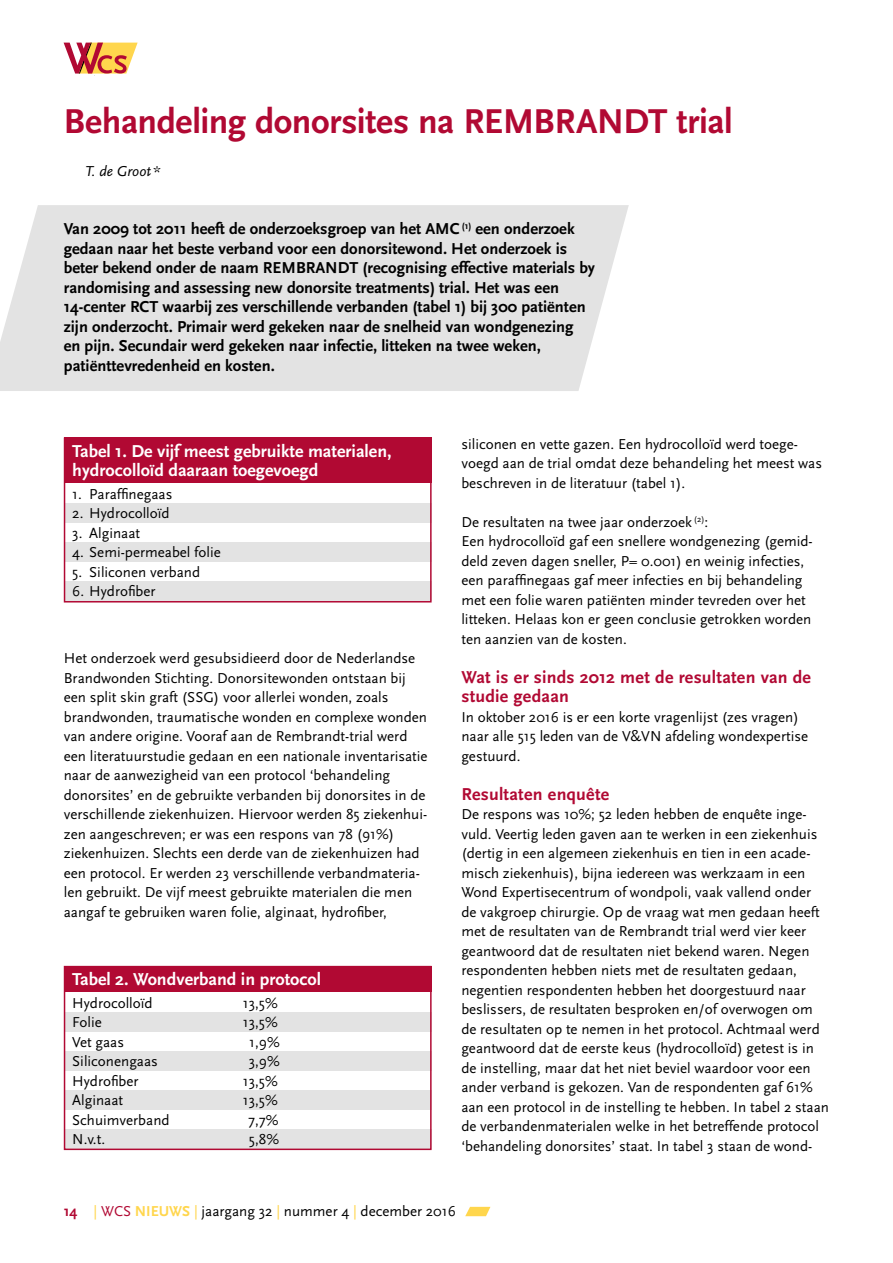
<style>
.page{position:relative;width:893px;height:1263px;background:#fff}
.page>*{position:absolute;margin:0;border:0;box-sizing:border-box;transform-origin:0 0}
.t1{font:700 36px "Scala Sans";letter-spacing:-.01em;color:#b10933}
.t2{font:700 18px/19.5px "Scala Sans";color:#fff}
.t3{font:700 18px/19.5px "Scala Sans";letter-spacing:.01em;color:#b10933}
.t4{font:700 16.5px/19.5px "Scala Sans";color:#000}
.t5{font:15px/19.5px "Scala Sans";color:#000}
.t6{font:italic 15px "Scala Sans";color:#000}
.s1{font-weight:700;color:#b10933}
.s2{color:#ffd64d}
.s3{color:#b10933}
.s4{font-weight:700;color:#ffd64d}
</style>
<div class="page">
<svg style="left:63px;top:42px;width:75px;height:2px"></svg>
<svg style="left:64px;top:43px;width:74px;height:31px"></svg>
<svg style="left:465px;top:1207px;width:25px;height:9px"></svg>
<div style="left:0;top:205px;width:629px;height:186px;background:#e3e3e3"></div>
<div style="left:64px;top:504px;width:368px;height:19px;background:#e3e3e3"></div>
<div style="left:64px;top:543px;width:368px;height:19px;background:#e3e3e3"></div>
<div style="left:64px;top:582px;width:368px;height:19px;background:#e3e3e3"></div>
<div style="left:64px;top:437px;width:368px;height:45px;background:#b10933"></div>
<div style="left:64px;top:437px;width:368px;height:165px;border:2px solid #b10933"></div>
<div style="left:64px;top:1012px;width:368px;height:20px;background:#e3e3e3"></div>
<div style="left:64px;top:1051px;width:368px;height:20px;background:#e3e3e3"></div>
<div style="left:64px;top:1090px;width:368px;height:20px;background:#e3e3e3"></div>
<div style="left:64px;top:1129px;width:368px;height:20px;background:#e3e3e3"></div>
<div style="left:64px;top:966px;width:368px;height:25px;background:#b10933"></div>
<div style="left:64px;top:966px;width:368px;height:184px;border:2px solid #b10933"></div>
<h1 class="t1" style="left:64px;top:102px;width:671px">Behandeling donorsites na REMBRANDT trial</h1>
<p class="t6" style="left:85px;top:163px;width:77px">T. de Groot *</p>
<p class="t4" style="left:64px;top:220px;width:533px">Van 2009 tot 2011 heeft de onderzoeksgroep van het AMC <sup>(1)</sup> een onderzoek gedaan naar het beste verband voor een donorsitewond. Het onderzoek is beter bekend onder de naam REMBRANDT (recognising effective materials by randomising and assessing new donorsite treatments) trial. Het was een 14-center RCT waarbij zes verschillende verbanden (tabel 1) bij 300 patiënten zijn onderzocht. Primair werd gekeken naar de snelheid van wondgenezing<br>en pijn. Secundair werd gekeken naar infectie, litteken na twee weken, patiënttevredenheid en kosten.</p>
<p class="t2" style="left:72px;top:442px;width:321px">Tabel 1. De vijf meest gebruikte materialen, hydrocolloïd daaraan toegevoegd</p>
<p class="t5" style="left:72px;top:484px;width:102px">1. Paraffinegaas</p>
<p class="t5" style="left:72px;top:504px;width:99px">2. Hydrocolloïd</p>
<p class="t5" style="left:72px;top:523px;width:69px">3. Alginaat</p>
<p class="t5" style="left:72px;top:543px;width:150px">4. Semi-permeabel folie</p>
<p class="t5" style="left:72px;top:562px;width:129px">5. Siliconen verband</p>
<p class="t5" style="left:72px;top:582px;width:85px">6. Hydrofiber</p>
<p class="t5" style="left:64px;top:649px;width:365px">Het onderzoek werd gesubsidieerd door de Nederlandse Brandwonden Stichting. Donorsitewonden ontstaan bij een split skin graft (SSG) voor allerlei wonden, zoals brandwonden, traumatische wonden en complexe wonden van andere origine. Vooraf aan de Rembrandt-trial werd een literatuurstudie gedaan en een nationale inventarisatie naar de aanwezigheid van een protocol ‘behandeling donorsites’ en de gebruikte verbanden bij donorsites in de verschillende ziekenhuizen. Hiervoor werden 85 ziekenhui&shy;zen aangeschreven; er was een respons van 78 (91%) ziekenhuizen. Slechts een derde van de ziekenhuizen had een protocol. Er werden 23 verschillende verbandmateria&shy;len gebruikt. De vijf meest gebruikte materialen die men aangaf te gebruiken waren folie, alginaat, hydrofiber,</p>
<p class="t2" style="left:72px;top:970px;width:250px">Tabel 2. Wondverband in protocol</p>
<p class="t5" style="left:72px;top:993px;width:82px">Hydrocolloïd</p>
<p class="t5" style="left:243px;top:993px;width:37px">13,5%</p>
<p class="t5" style="left:72px;top:1013px;width:31px">Folie</p>
<p class="t5" style="left:243px;top:1013px;width:37px">13,5%</p>
<p class="t5" style="left:72px;top:1032px;width:53px">Vet gaas</p>
<p class="t5" style="left:249px;top:1032px;width:32px">1,9%</p>
<p class="t5" style="left:72px;top:1052px;width:87px">Siliconengaas</p>
<p class="t5" style="left:249px;top:1052px;width:33px">3,9%</p>
<p class="t5" style="left:72px;top:1071px;width:68px">Hydrofiber</p>
<p class="t5" style="left:243px;top:1071px;width:37px">13,5%</p>
<p class="t5" style="left:72px;top:1091px;width:52px">Alginaat</p>
<p class="t5" style="left:243px;top:1091px;width:37px">13,5%</p>
<p class="t5" style="left:72px;top:1110px;width:99px">Schuimverband</p>
<p class="t5" style="left:248px;top:1110px;width:32px">7,7%</p>
<p class="t5" style="left:72px;top:1130px;width:34px">N.v.t.</p>
<p class="t5" style="left:249px;top:1130px;width:32px">5,8%</p>
<p class="t5" style="left:461px;top:434px;width:362px">siliconen en vette gazen. Een hydrocolloïd werd toege&shy;voegd aan de trial omdat deze behandeling het meest was beschreven in de literatuur (tabel 1).</p>
<p class="t5" style="left:461px;top:512px;width:353px">De resultaten na twee jaar onderzoek <sup>(2)</sup>:<br>Een hydrocolloïd gaf een snellere wondgenezing (gemid&shy;deld zeven dagen sneller, P= 0.001) en weinig infecties, een paraffinegaas gaf meer infecties en bij behandeling met een folie waren patiënten minder tevreden over het litteken. Helaas kon er geen conclusie getrokken worden ten aanzien van de kosten.</p>
<p class="t3" style="left:461px;top:668px;width:351px">Wat is er sinds 2012 met de resultaten van de studie gedaan</p>
<p class="t5" style="left:461px;top:707px;width:348px">In oktober 2016 is er een korte vragenlijst (zes vragen) naar alle 515 leden van de V&amp;VN afdeling wondexpertise gestuurd.</p>
<p class="t3" style="left:461px;top:785px;width:149px">Resultaten enquête</p>
<p class="t5" style="left:461px;top:805px;width:369px">De respons was 10%; 52 leden hebben de enquête inge&shy;vuld. Veertig leden gaven aan te werken in een ziekenhuis (dertig in een algemeen ziekenhuis en tien in een acade&shy;misch ziekenhuis), bijna iedereen was werkzaam in een Wond Expertisecentrum of wondpoli, vaak vallend onder de vakgroep chirurgie. Op de vraag wat men gedaan heeft met de resultaten van de Rembrandt trial werd vier keer geantwoord dat de resultaten niet bekend waren. Negen respondenten hebben niets met de resultaten gedaan, negentien respondenten hebben het doorgestuurd naar beslissers, de resultaten besproken en/of overwogen om de resultaten op te nemen in het protocol. Achtmaal werd geantwoord dat de eerste keus (hydrocolloïd) getest is in de instelling, maar dat het niet beviel waardoor voor een ander verband is gekozen. Van de respondenten gaf 61% aan een protocol in de instelling te hebben. In tabel 2 staan de verbandenmaterialen welke in het betreffende protocol ‘behandeling donorsites’ staat. In tabel 3 staan de wond-</p>
<p class="t5" style="left:64px;top:1202px;width:394px"><span class="s1">14</span> <span class="s2">|</span> <span class="s3">WCS</span> <span class="s4">NIEUWS</span> <span class="s2">|</span> jaargang 32 <span class="s2">|</span> nummer 4 <span class="s2">|</span> december 2016</p>
</div>
